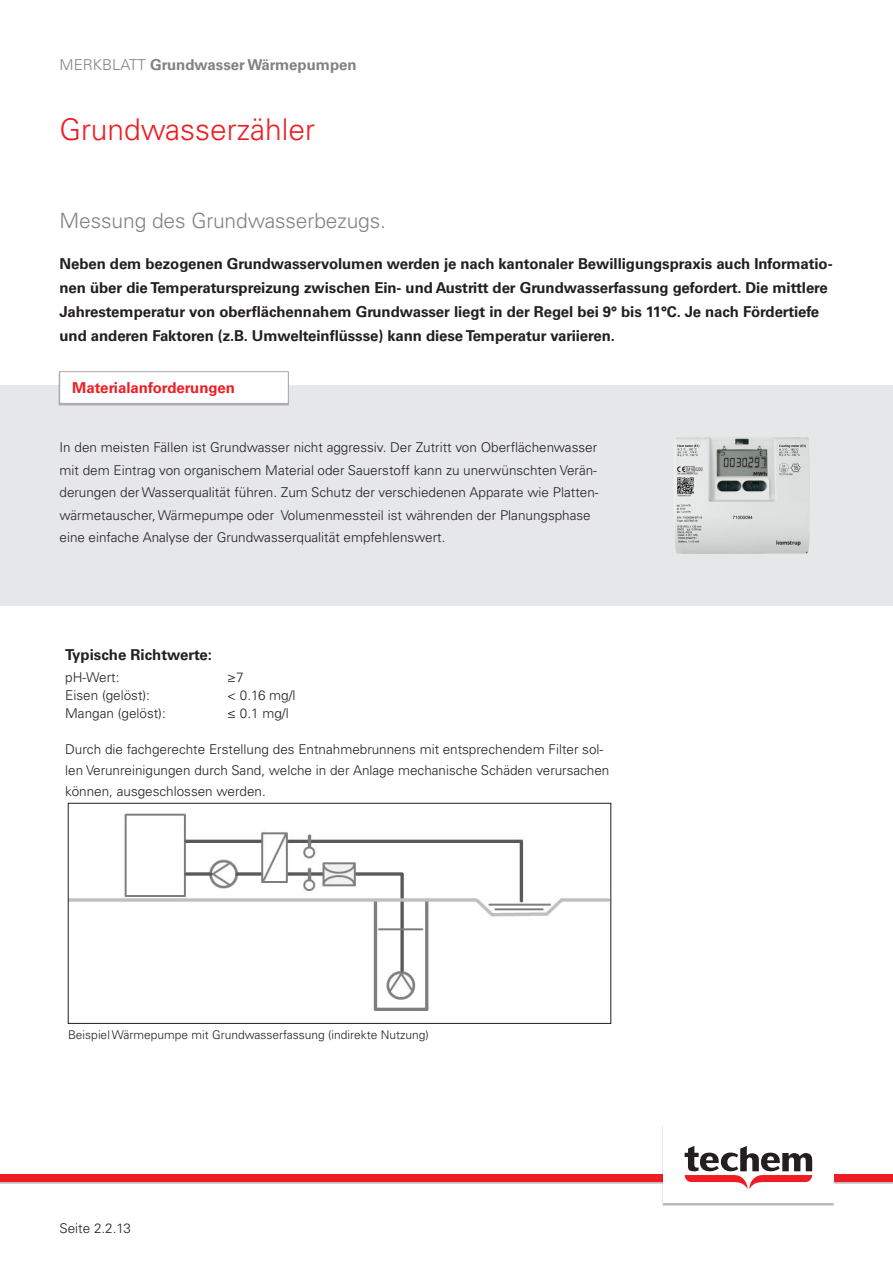
<style>
.page{position:relative;width:893px;height:1263px;background:#fff}
.page>*{position:absolute;margin:0;border:0;box-sizing:border-box;transform-origin:0 0}
.t1{font:300 30px "Univers LT Pro 45";color:#ee1d23}
.t2{font:300 21px "Univers LT Pro 45";letter-spacing:-.005em;color:#808285}
.t3{font:700 15px/24px "Univers LT Pro 65";letter-spacing:-.005em;color:#231f20}
.t4{font:700 15px "Univers LT Pro 65";color:#808285}
.t5{font:700 15px "Univers LT Pro 65";color:#ee1d23}
.t6{font:300 13.5px/22.5px "Univers LT Pro 45";color:#231f20}
.t7{font:300 12px "Univers LT Pro 45";color:#231f20}
.s1{font-family:"Univers LT Pro 45";font-weight:300}
</style>
<div class="page">
<div style="left:0;top:1175px;width:893px;height:9px;background:#bfbdbe"></div>
<div style="left:0;top:1175px;width:893px;height:7px;background:#ee1d23"></div>
<div style="left:662px;top:1125px;width:172px;height:80px;background:#bdbcbc"></div>
<div style="left:663px;top:1124px;width:170px;height:79px;background:#fff"></div>
<svg style="left:685px;top:1146px;width:127px;height:43px"></svg>
<div style="left:0;top:385px;width:893px;height:221px;background:#e6e7e9"></div>
<img style="left:70px;top:813px;width:539px;height:198px">
<div style="left:68px;top:803px;width:543px;height:220px;border:1px solid #231f20"></div>
<div style="left:59px;top:372px;width:230px;height:33px;background:#acadb1"></div>
<div style="left:60px;top:371px;width:228px;height:32px;background:#fff;border:1px solid #a8a9ad"></div>
<img style="left:674px;top:437px;width:136px;height:117px">
<p class="t4" style="left:60px;top:56px;width:299px"><span class="s1">MERKBLATT</span> Grundwasser Wärmepumpen</p>
<p class="t1" style="left:60px;top:111px;width:257px">Grundwasserzähler</p>
<p class="t2" style="left:60px;top:208px;width:328px">Messung des Grundwasserbezugs.</p>
<p class="t3" style="left:60px;top:252px;width:775px">Neben dem bezogenen Grundwasservolumen werden je nach kantonaler Bewilligungspraxis auch Informatio&shy;nen über die Temperaturspreizung zwischen Ein- und Austritt der Grundwasserfassung gefordert. Die mittlere Jahrestemperatur von oberflächennahem Grundwasser liegt in der Regel bei 9° bis 11°C. Je nach Fördertiefe und anderen Faktoren (z.B. Umwelteinflüssse) kann diese Temperatur variieren.</p>
<p class="t5" style="left:72px;top:379px;width:164px">Materialanforderungen</p>
<p class="t6" style="left:60px;top:436px;width:541px">In den meisten Fällen ist Grundwasser nicht aggressiv. Der Zutritt von Oberflächenwasser mit dem Eintrag von organischem Material oder Sauerstoff kann zu unerwünschten Verän&shy;derungen der Wasserqualität führen. Zum Schutz der verschiedenen Apparate wie Platten&shy;wärmetauscher, Wärmepumpe oder Volumenmessteil ist währenden der Planungsphase eine einfache Analyse der Grundwasserqualität empfehlenswert.</p>
<p class="t3" style="left:65px;top:643px;width:148px">Typische Richtwerte:</p>
<p class="t6" style="left:65px;top:666px;width:56px">pH-Wert:</p>
<p class="t6" style="left:227px;top:666px;width:18px">≥7</p>
<p class="t6" style="left:65px;top:684px;width:86px">Eisen (gelöst):</p>
<p class="t6" style="left:227px;top:684px;width:70px">&lt; 0.16 mg/l</p>
<p class="t6" style="left:65px;top:702px;width:102px">Mangan (gelöst):</p>
<p class="t6" style="left:227px;top:702px;width:63px">≤ 0.1 mg/l</p>
<p class="t6" style="left:65px;top:739px;width:546px;line-height:21px">Durch die fachgerechte Erstellung des Entnahmebrunnens mit entsprechendem Filter sol&shy;len Verunreinigungen durch Sand, welche in der Anlage mechanische Schäden verursachen können, ausgeschlossen werden.</p>
<p class="t7" style="left:68px;top:1028px;width:362px">Beispiel Wärmepumpe mit Grundwasserfassung (indirekte Nutzung)</p>
<p class="t6" style="left:60px;top:1217px;width:73px">Seite 2.2.13</p>
</div>
